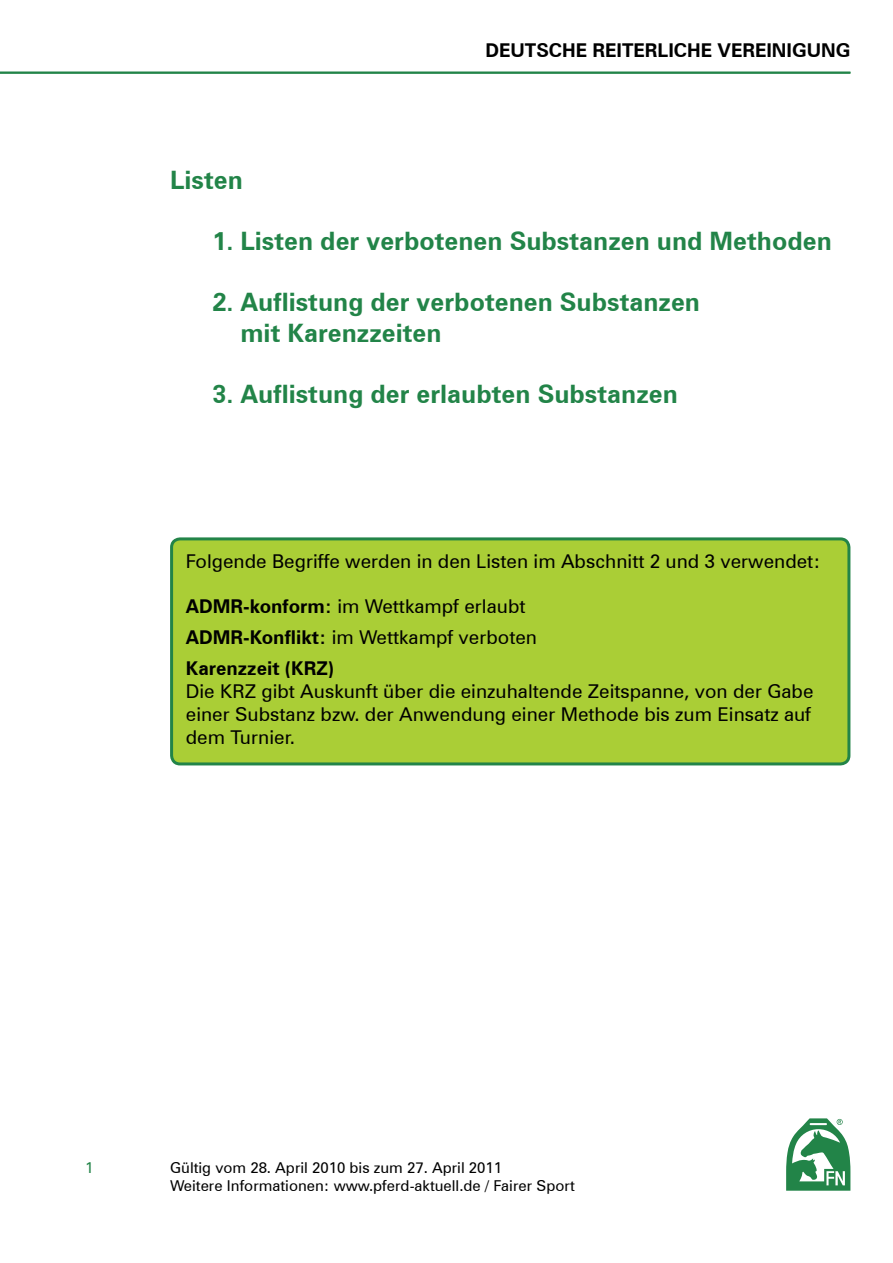
<style>
.page{position:relative;width:893px;height:1263px;background:#fff}
.page>*{position:absolute;margin:0;border:0;box-sizing:border-box;transform-origin:0 0}
.t1{font:700 25.35px/30.5px "Zurich BT";color:#228448}
.t2{font:19.05px/22.8px "Zurich BT";color:#000}
.t3{font:700 19.05px "Zurich BT";color:#000}
.t4{font:15px "Zurich BT";color:#000}
.t5{font:15px "Zurich BT";color:#228448}
.s1{font-weight:700}
</style>
<div class="page">
<hr style="left:0;top:71px;width:850px;height:3px;background:#228448">
<svg style="left:786px;top:1118px;width:64px;height:73px"></svg>
<div style="left:170px;top:537px;width:681px;height:227px;background:#aace36"></div>
<p class="t1" style="left:170px;top:165px;width:74px">Listen</p>
<p class="t3" style="left:485px;top:39px;width:366px">DEUTSCHE REITERLICHE VEREINIGUNG</p>
<p class="t1" style="left:212px;top:226px;width:621px">1. Listen der verbotenen Substanzen und Methoden</p>
<p class="t1" style="left:240px;top:287px;width:461px;text-indent:-28px">2. Auflistung der verbotenen Substanzen mit Karenzzeiten</p>
<p class="t1" style="left:212px;top:378px;width:467px">3. Auflistung der erlaubten Substanzen</p>
<p class="t2" style="left:186px;top:549px;width:636px">Folgende Begriffe werden in den Listen im Abschnitt 2 und 3 verwendet:</p>
<p class="t2" style="left:186px;top:595px;width:341px"><span class="s1">ADMR-konform:</span> im Wettkampf erlaubt</p>
<p class="t2" style="left:186px;top:626px;width:353px"><span class="s1">ADMR-Konflikt:</span> im Wettkampf verboten</p>
<p class="t3" style="left:186px;top:657px;width:150px">Karenzzeit (KRZ)</p>
<p class="t2" style="left:186px;top:680px;width:629px">Die KRZ gibt Auskunft über die einzuhaltende Zeitspanne, von der Gabe einer Substanz bzw. der Anwendung einer Methode bis zum Einsatz auf dem Turnier.</p>
<p class="t5" style="left:85px;top:1158px;width:10px">1</p>
<p class="t4" style="left:170px;top:1158px;width:334px">Gültig vom 28. April 2010 bis zum 27. April 2011</p>
<p class="t4" style="left:170px;top:1176px;width:406px">Weitere Informationen: www.pferd-aktuell.de / Fairer Sport</p>
</div>
